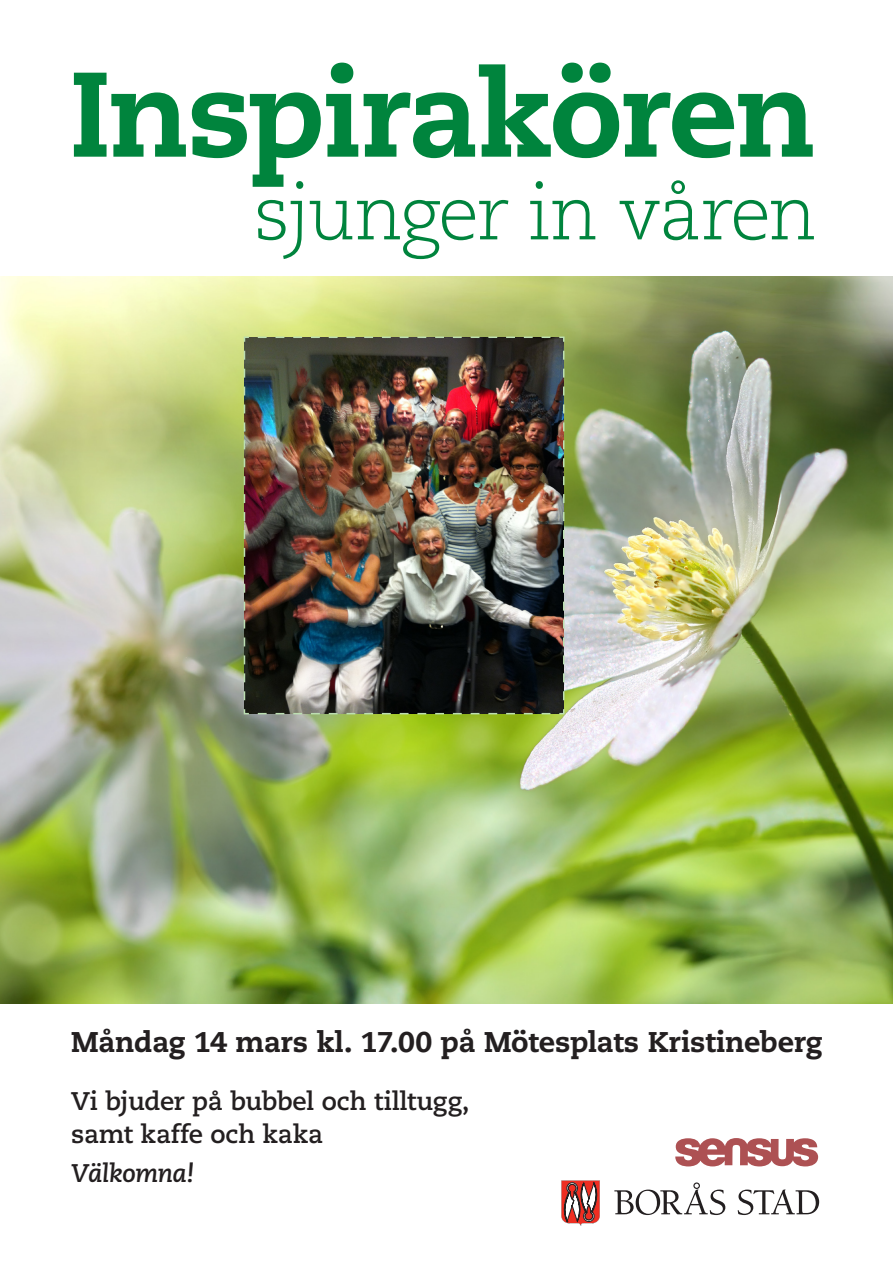
<style>
.page{position:relative;width:893px;height:1263px;background:#fff}
.page>*{position:absolute;margin:0;border:0;box-sizing:border-box;transform-origin:0 0}
.t1{font:800 120px "Caecilia LT Std";letter-spacing:-.025em;color:#00843d}
.t2{font:300 75px "Caecilia LT Std";letter-spacing:-.025em;color:#00843d}
.t3{font:800 28.5px "Caecilia LT Std";letter-spacing:-.01em;color:#231f20}
.t4{font:700 25.5px/33px "Caecilia LT Std";letter-spacing:-.01em;color:#231f20}
.t5{font:italic 700 25.5px "Caecilia LT Std";letter-spacing:-.025em;color:#231f20}
</style>
<div class="page">
<img style="left:0;top:276px;width:893px;height:727px">
<svg style="left:561px;top:1180px;width:39px;height:45px"></svg>
<svg style="left:614px;top:1182px;width:111px;height:33px"></svg>
<svg style="left:738px;top:1189px;width:81px;height:26px"></svg>
<img style="left:243px;top:336px;width:322px;height:379px">
<svg style="left:675px;top:1138px;width:143px;height:28px"></svg>
<p class="t1" style="left:69px;top:40px;width:749px">Inspirakören</p>
<p class="t2" style="left:254px;top:171px;width:565px">sjunger in våren</p>
<p class="t3" style="left:71px;top:1024px;width:753px">Måndag 14 mars kl. 17.00 på Mötesplats Kristineberg</p>
<p class="t4" style="left:71px;top:1085px;width:400px">Vi bjuder på bubbel och tilltugg, samt kaffe och kaka</p>
<p class="t5" style="left:71px;top:1158px;width:125px">Välkomna!</p>
</div>
